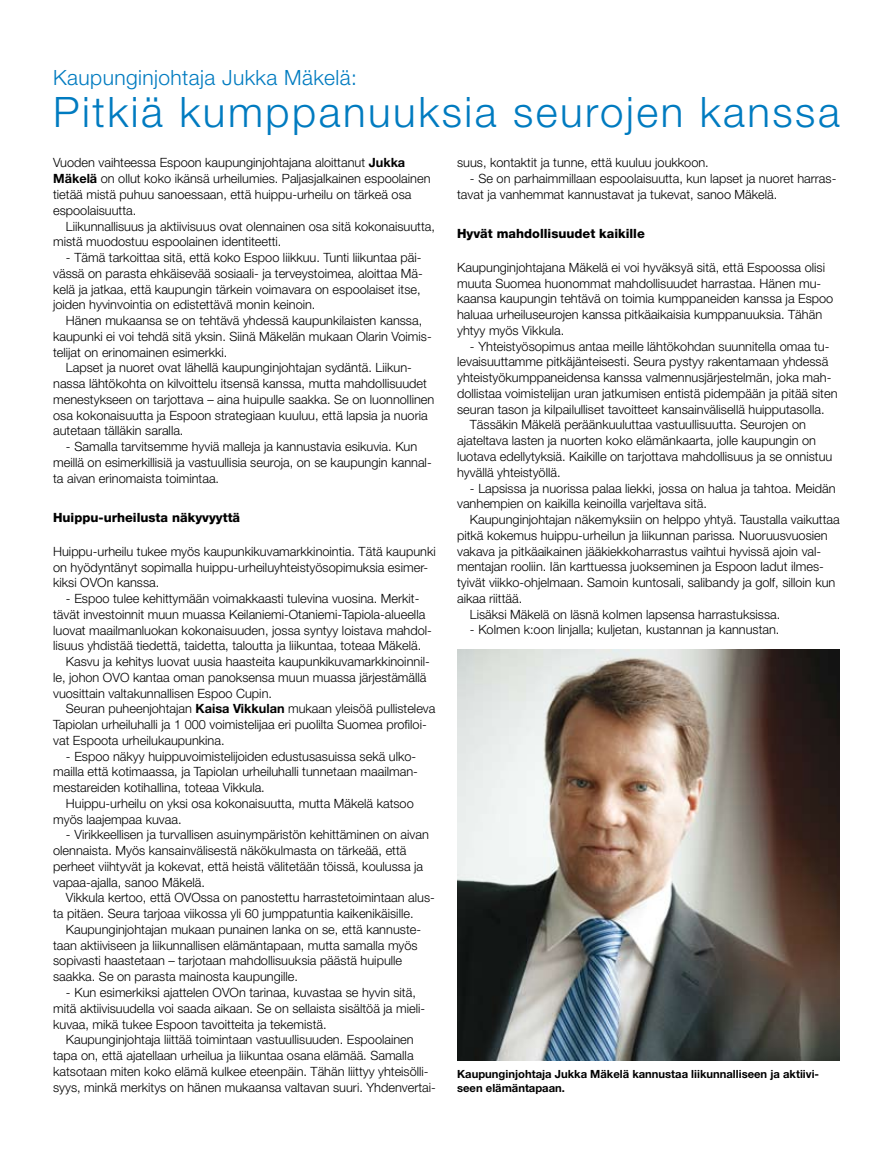
<style>
.page{position:relative;width:893px;height:1149px;background:#fff}
.page>*{position:absolute;margin:0;border:0;box-sizing:border-box;transform-origin:0 0}
.t1{font:300 42px "Helvetica Neue";letter-spacing:.06em;color:#007bc0}
.t2{font:300 21px "Helvetica Neue";letter-spacing:.02em;color:#007bc0}
.t3{font:300 12.75px/15.8px "Helvetica Neue";color:#000}
.t4{font:800 12.75px "Helvetica Neue";color:#000}
.t5{font:700 11.25px/14.2px "Helvetica Neue";color:#000}
.s1{font-weight:700}
</style>
<div class="page">
<img style="left:457px;top:649px;width:383px;height:411px">
<h2 class="t2" style="left:53px;top:65px;width:305px">Kaupunginjohtaja Jukka Mäkelä:</h2>
<h1 class="t1" style="left:53px;top:86px;width:788px">Pitkiä kumppanuuksia seurojen kanssa</h1>
<p class="t3" style="left:53px;top:155px;width:379px">Vuoden vaihteessa Espoon kaupunginjohtajana aloittanut <span class="s1">Jukka Mäkelä</span> on ollut koko ikänsä urheilumies. Paljasjalkainen espoolainen tietää mistä puhuu sanoessaan, että huippu-urheilu on tärkeä osa espoolaisuutta.</p>
<p class="t3" style="left:53px;top:218px;width:383px;text-indent:13px">Liikunnallisuus ja aktiivisuus ovat olennainen osa sitä kokonaisuutta, mistä muodostuu espoolainen identiteetti.</p>
<p class="t3" style="left:53px;top:249px;width:371px;text-indent:13px">- Tämä tarkoittaa sitä, että koko Espoo liikkuu. Tunti liikuntaa päi&shy;vässä on parasta ehkäisevää sosiaali- ja terveystoimea, aloittaa Mä&shy;kelä ja jatkaa, että kaupungin tärkein voimavara on espoolaiset itse, joiden hyvinvointia on edistettävä monin keinoin.</p>
<p class="t3" style="left:66px;top:312px;width:358px">Hänen mukaansa se on tehtävä yhdessä kaupunkilaisten kanssa,</p>
<p class="t3" style="left:53px;top:328px;width:380px">kaupunki ei voi tehdä sitä yksin. Siinä Mäkelän mukaan Olarin Voimis-</p>
<p class="t3" style="left:53px;top:344px;width:176px">telijat on erinomainen esimerkki.</p>
<p class="t3" style="left:66px;top:359px;width:347px">Lapset ja nuoret ovat lähellä kaupunginjohtajan sydäntä. Liikun-</p>
<p class="t3" style="left:53px;top:375px;width:375px">nassa lähtökohta on kilvoittelu itsensä kanssa, mutta mahdollisuudet</p>
<p class="t3" style="left:53px;top:391px;width:383px">menestykseen on tarjottava – aina huipulle saakka. Se on luonnollinen</p>
<p class="t3" style="left:53px;top:407px;width:376px">osa kokonaisuutta ja Espoon strategiaan kuuluu, että lapsia ja nuoria</p>
<p class="t3" style="left:53px;top:422px;width:132px">autetaan tälläkin saralla.</p>
<p class="t3" style="left:53px;top:438px;width:380px;text-indent:13px">- Samalla tarvitsemme hyviä malleja ja kannustavia esikuvia. Kun meillä on esimerkillisiä ja vastuullisia seuroja, on se kaupungin kannal&shy;ta aivan erinomaista toimintaa.</p>
<p class="t4" style="left:53px;top:509px;width:189px">Huippu-urheilusta näkyvyyttä</p>
<p class="t3" style="left:53px;top:543px;width:384px">Huippu-urheilu tukee myös kaupunkikuvamarkkinointia. Tätä kaupunki on hyödyntänyt sopimalla huippu-urheiluyhteistyösopimuksia esimer&shy;kiksi OVOn kanssa.</p>
<p class="t3" style="left:66px;top:590px;width:355px">- Espoo tulee kehittymään voimakkaasti tulevina vuosina. Merkit-</p>
<p class="t3" style="left:53px;top:606px;width:374px">tävät investoinnit muun muassa Keilaniemi-Otaniemi-Tapiola-alueella</p>
<p class="t3" style="left:53px;top:621px;width:380px">luovat maailmanluokan kokonaisuuden, jossa syntyy loistava mahdol-</p>
<p class="t3" style="left:53px;top:637px;width:370px">lisuus yhdistää tiedettä, taidetta, taloutta ja liikuntaa, toteaa Mäkelä.</p>
<p class="t3" style="left:66px;top:653px;width:365px">Kasvu ja kehitys luovat uusia haasteita kaupunkikuvamarkkinoinnil-</p>
<p class="t3" style="left:53px;top:669px;width:375px">le, johon OVO kantaa oman panoksensa muun muassa järjestämällä</p>
<p class="t3" style="left:53px;top:684px;width:220px">vuosittain valtakunnallisen Espoo Cupin.</p>
<p class="t3" style="left:66px;top:700px;width:371px">Seuran puheenjohtajan <span class="s1">Kaisa Vikkulan</span> mukaan yleisöä pullisteleva</p>
<p class="t3" style="left:53px;top:716px;width:375px">Tapiolan urheiluhalli ja 1 000 voimistelijaa eri puolilta Suomea profiloi-</p>
<p class="t3" style="left:53px;top:732px;width:173px">vat Espoota urheilukaupunkina.</p>
<p class="t3" style="left:53px;top:747px;width:366px;text-indent:13px">- Espoo näkyy huippuvoimistelijoiden edustusasuissa sekä ulko&shy;mailla että kotimaassa, ja Tapiolan urheiluhalli tunnetaan maailman&shy;mestareiden kotihallina, toteaa Vikkula.</p>
<p class="t3" style="left:53px;top:795px;width:362px;text-indent:13px">Huippu-urheilu on yksi osa kokonaisuutta, mutta Mäkelä katsoo myös laajempaa kuvaa.</p>
<p class="t3" style="left:53px;top:826px;width:377px;text-indent:13px">- Virikkeellisen ja turvallisen asuinympäristön kehittäminen on aivan olennaista. Myös kansainvälisestä näkökulmasta on tärkeää, että perheet viihtyvät ja kokevat, että heistä välitetään töissä, koulussa ja vapaa-ajalla, sanoo Mäkelä.</p>
<p class="t3" style="left:53px;top:889px;width:383px;text-indent:13px">Vikkula kertoo, että OVOssa on panostettu harrastetoimintaan alus&shy;ta pitäen. Seura tarjoaa viikossa yli 60 jumppatuntia kaikenikäisille.</p>
<p class="t3" style="left:53px;top:921px;width:369px;text-indent:13px">Kaupunginjohtajan mukaan punainen lanka on se, että kannuste&shy;taan aktiiviseen ja liikunnallisen elämäntapaan, mutta samalla myös sopivasti haastetaan – tarjotaan mahdollisuuksia päästä huipulle saakka. Se on parasta mainosta kaupungille.</p>
<p class="t3" style="left:53px;top:983px;width:373px;text-indent:13px">- Kun esimerkiksi ajattelen OVOn tarinaa, kuvastaa se hyvin sitä, mitä aktiivisuudella voi saada aikaan. Se on sellaista sisältöä ja mieli&shy;kuvaa, mikä tukee Espoon tavoitteita ja tekemistä.</p>
<p class="t3" style="left:53px;top:1031px;width:384px;text-indent:13px">Kaupunginjohtaja liittää toimintaan vastuullisuuden. Espoolainen tapa on, että ajatellaan urheilua ja liikuntaa osana elämää. Samalla katsotaan miten koko elämä kulkee eteenpäin. Tähän liittyy yhteisölli&shy;syys, minkä merkitys on hänen mukaansa valtavan suuri. Yhdenvertai-</p>
<p class="t3" style="left:457px;top:154px;width:253px">suus, kontaktit ja tunne, että kuuluu joukkoon.</p>
<p class="t3" style="left:457px;top:170px;width:381px;text-indent:13px">- Se on parhaimmillaan espoolaisuutta, kun lapset ja nuoret harras&shy;tavat ja vanhemmat kannustavat ja tukevat, sanoo Mäkelä.</p>
<p class="t4" style="left:457px;top:226px;width:189px">Hyvät mahdollisuudet kaikille</p>
<p class="t3" style="left:457px;top:259px;width:378px">Kaupunginjohtajana Mäkelä ei voi hyväksyä sitä, että Espoossa olisi muuta Suomea huonommat mahdollisuudet harrastaa. Hänen mu&shy;kaansa kaupungin tehtävä on toimia kumppaneiden kanssa ja Espoo haluaa urheiluseurojen kanssa pitkäaikaisia kumppanuuksia. Tähän yhtyy myös Vikkula.</p>
<p class="t3" style="left:470px;top:338px;width:361px">- Yhteistyösopimus antaa meille lähtökohdan suunnitella omaa tu-</p>
<p class="t3" style="left:457px;top:353px;width:373px">levaisuuttamme pitkäjänteisesti. Seura pystyy rakentamaan yhdessä</p>
<p class="t3" style="left:457px;top:369px;width:376px">yhteistyökumppaneidensa kanssa valmennusjärjestelmän, joka mah-</p>
<p class="t3" style="left:457px;top:385px;width:382px">dollistaa voimistelijan uran jatkumisen entistä pidempään ja pitää siten</p>
<p class="t3" style="left:457px;top:401px;width:369px">seuran tason ja kilpailulliset tavoitteet kansainvälisellä huipputasolla.</p>
<p class="t3" style="left:470px;top:416px;width:338px">Tässäkin Mäkelä peräänkuuluttaa vastuullisuutta. Seurojen on</p>
<p class="t3" style="left:457px;top:432px;width:361px">ajateltava lasten ja nuorten koko elämänkaarta, jolle kaupungin on</p>
<p class="t3" style="left:457px;top:448px;width:377px">luotava edellytyksiä. Kaikille on tarjottava mahdollisuus ja se onnistuu</p>
<p class="t3" style="left:457px;top:464px;width:105px">hyvällä yhteistyöllä.</p>
<p class="t3" style="left:457px;top:479px;width:380px;text-indent:13px">- Lapsissa ja nuorissa palaa liekki, jossa on halua ja tahtoa. Meidän vanhempien on kaikilla keinoilla varjeltava sitä.</p>
<p class="t3" style="left:470px;top:511px;width:371px">Kaupunginjohtajan näkemyksiin on helppo yhtyä. Taustalla vaikuttaa</p>
<p class="t3" style="left:457px;top:527px;width:372px">pitkä kokemus huippu-urheilun ja liikunnan parissa. Nuoruusvuosien</p>
<p class="t3" style="left:457px;top:542px;width:366px">vakava ja pitkäaikainen jääkiekkoharrastus vaihtui hyvissä ajoin val-</p>
<p class="t3" style="left:457px;top:558px;width:368px">mentajan rooliin. Iän karttuessa juokseminen ja Espoon ladut ilmes-</p>
<p class="t3" style="left:457px;top:574px;width:380px">tyivät viikko-ohjelmaan. Samoin kuntosali, salibandy ja golf, silloin kun</p>
<p class="t3" style="left:457px;top:590px;width:67px">aikaa riittää.</p>
<p class="t3" style="left:470px;top:605px;width:312px">Lisäksi Mäkelä on läsnä kolmen lapsensa harrastuksissa.</p>
<p class="t3" style="left:470px;top:621px;width:311px">- Kolmen k:oon linjalla; kuljetan, kustannan ja kannustan.</p>
<p class="t5" style="left:457px;top:1066px;width:364px">Kaupunginjohtaja Jukka Mäkelä kannustaa liikunnalliseen ja aktiivi&shy;seen elämäntapaan.</p>
</div>
